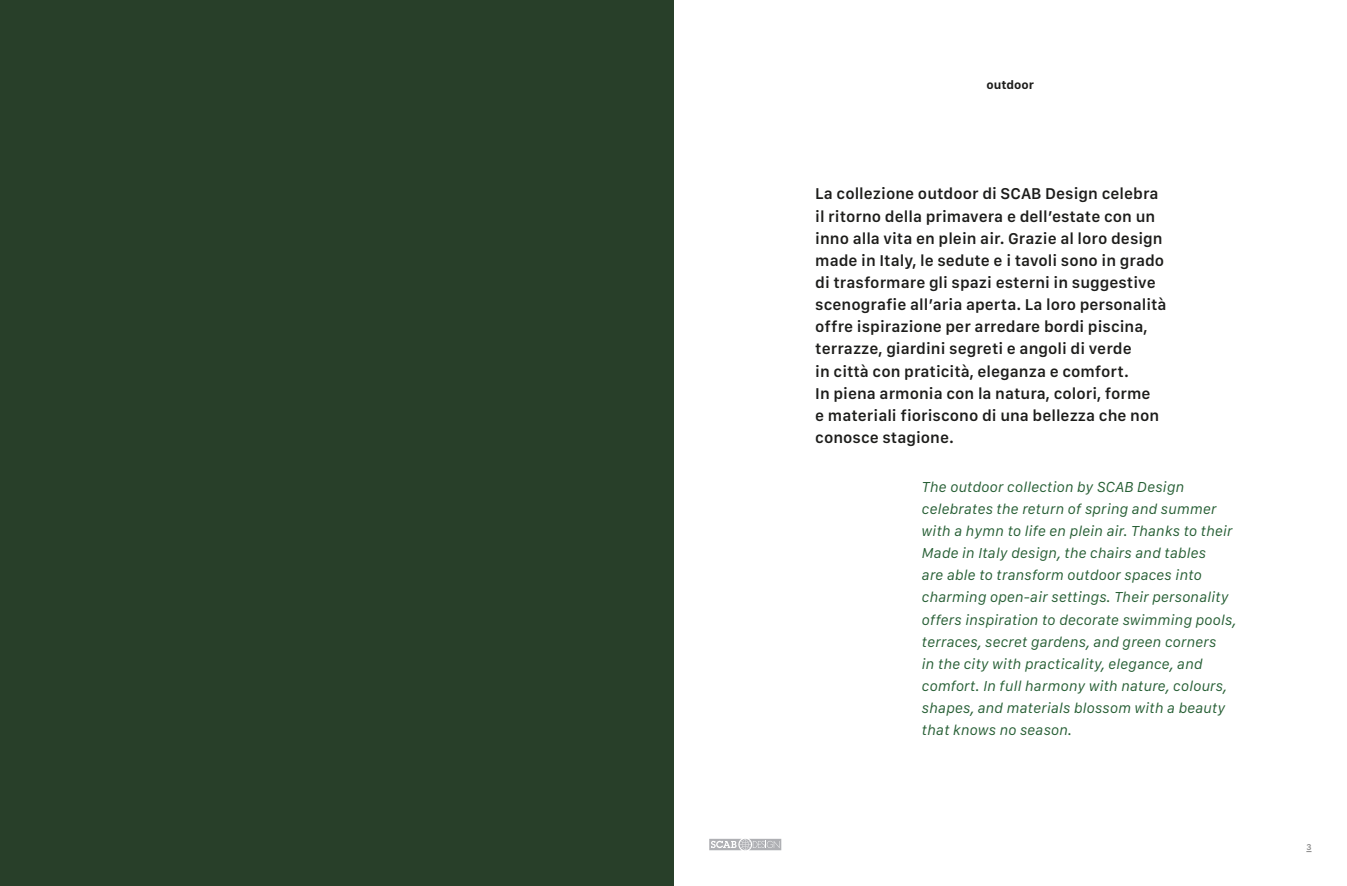
<style>
.page{position:relative;width:1347px;height:886px;background:#fff}
.page>*{position:absolute;margin:0;border:0;box-sizing:border-box;transform-origin:0 0}
.t1{font:600 16.25px/22.1px "San Francisco Text";color:#1d1d1b}
.t2{font:italic 15px/22.1px "San Francisco Text";color:#275f35}
.t3{font:700 12.5px "San Francisco Text";color:#1d1d1b}
.t4{font:600 8.75px "San Francisco Text";color:#878787}
</style>
<div class="page">
<div style="left:708px;top:837px;width:74px;height:14px;background:#f0f0f1"></div>
<svg style="left:709px;top:839px;width:72px;height:11px"></svg>
<div style="left:0;top:0;width:673px;height:886px;background:#283f29"></div>
<p class="t3" style="left:986px;top:77px;width:49px">outdoor</p>
<p class="t1" style="left:815px;top:184px;width:353px">La collezione outdoor di SCAB Design celebra il ritorno della primavera e dell’estate con un inno alla vita en plein air. Grazie al loro design made in Italy, le sedute e i tavoli sono in grado di trasformare gli spazi esterni in suggestive scenografie all’aria aperta. La loro personalità offre ispirazione per arredare bordi piscina, terrazze, giardini segreti e angoli di verde</p>
<p class="t1" style="left:815px;top:361px;width:315px">in città con praticità, eleganza e comfort.</p>
<p class="t1" style="left:815px;top:384px;width:345px">In piena armonia con la natura, colori, forme e materiali fioriscono di una bellezza che non conosce stagione.</p>
<p class="t2" style="left:921px;top:475px;width:316px">The outdoor collection by SCAB Design celebrates the return of spring and summer with a hymn to life en plein air. Thanks to their Made in Italy design, the chairs and tables<br>are able to transform outdoor spaces into charming open-air settings. Their personality offers inspiration to decorate swimming pools, terraces, secret gardens, and green corners<br>in the city with practicality, elegance, and comfort. In full harmony with nature, colours, shapes, and materials blossom with a beauty that knows no season.</p>
<p class="t4" style="left:1306px;top:842px;width:7px">3</p>
</div>
